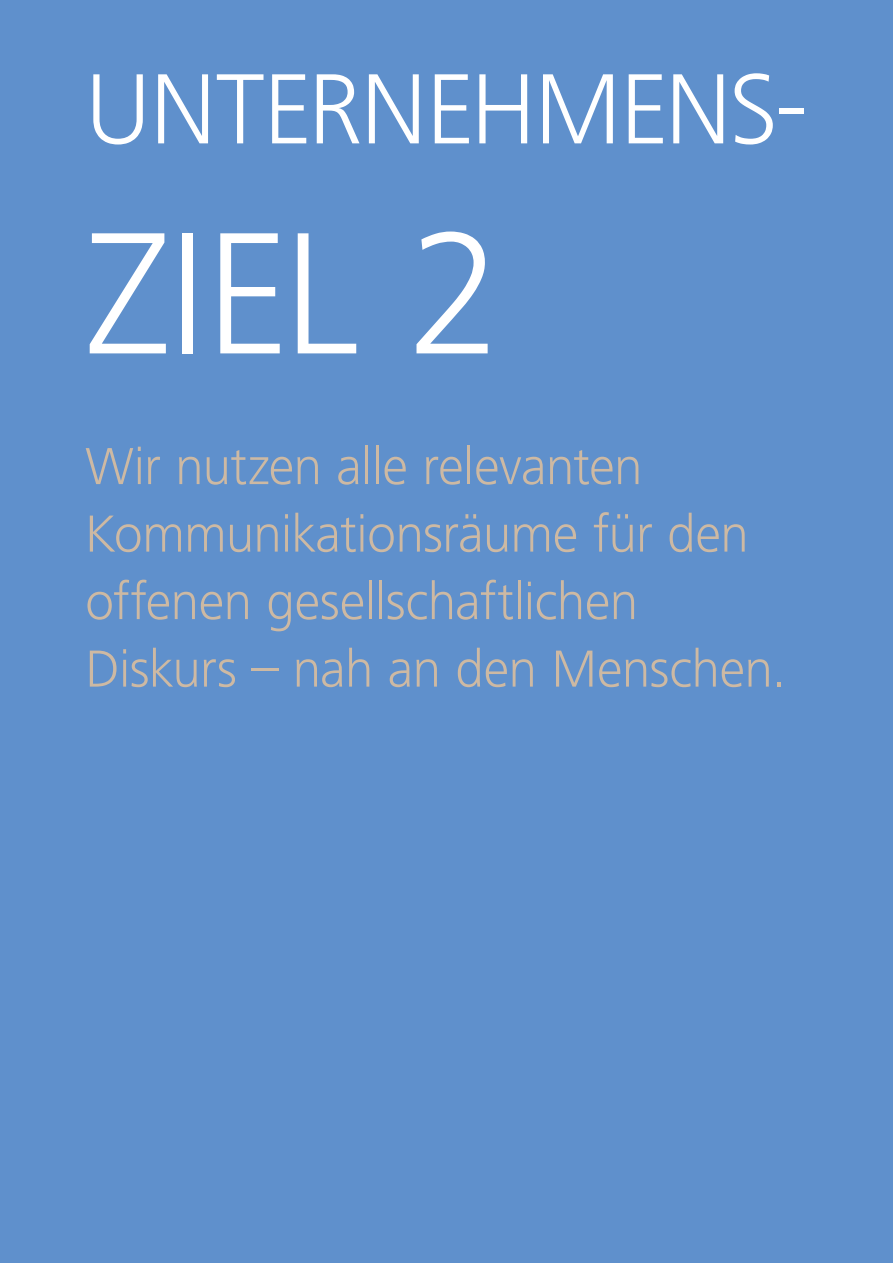
<style>
.page{position:relative;width:893px;height:1263px;background:#5f90cc}
.page>*{position:absolute;margin:0;border:0;box-sizing:border-box;transform-origin:0 0}
.KE_-_Ü1_-_120_pt{font:300 180px "Frutiger Next LT";color:#fff}
.KE_-_Ü1_-_120_pt-2{font:300 103.5px "Frutiger Next LT";letter-spacing:-.025em;color:#fff}
.UZ_Ü2{font:300 54px/67.5px "Frutiger Next LT";letter-spacing:-.01em;color:#cdb9a3}
</style>
<div class="page">
<p class="KE_-_Ü1_-_120_pt-2" style="left:85px;top:52px;width:724px">UNTERNEHMENS-</p>
<p class="KE_-_Ü1_-_120_pt" style="left:85px;top:194px;width:419px">ZIEL 2</p>
<p class="UZ_Ü2" style="left:85px;top:433px;width:702px">Wir nutzen alle relevanten<br>Kommunikationsräume für den offenen gesellschaftlichen<br>Diskurs – nah an den Menschen.</p>
</div>
